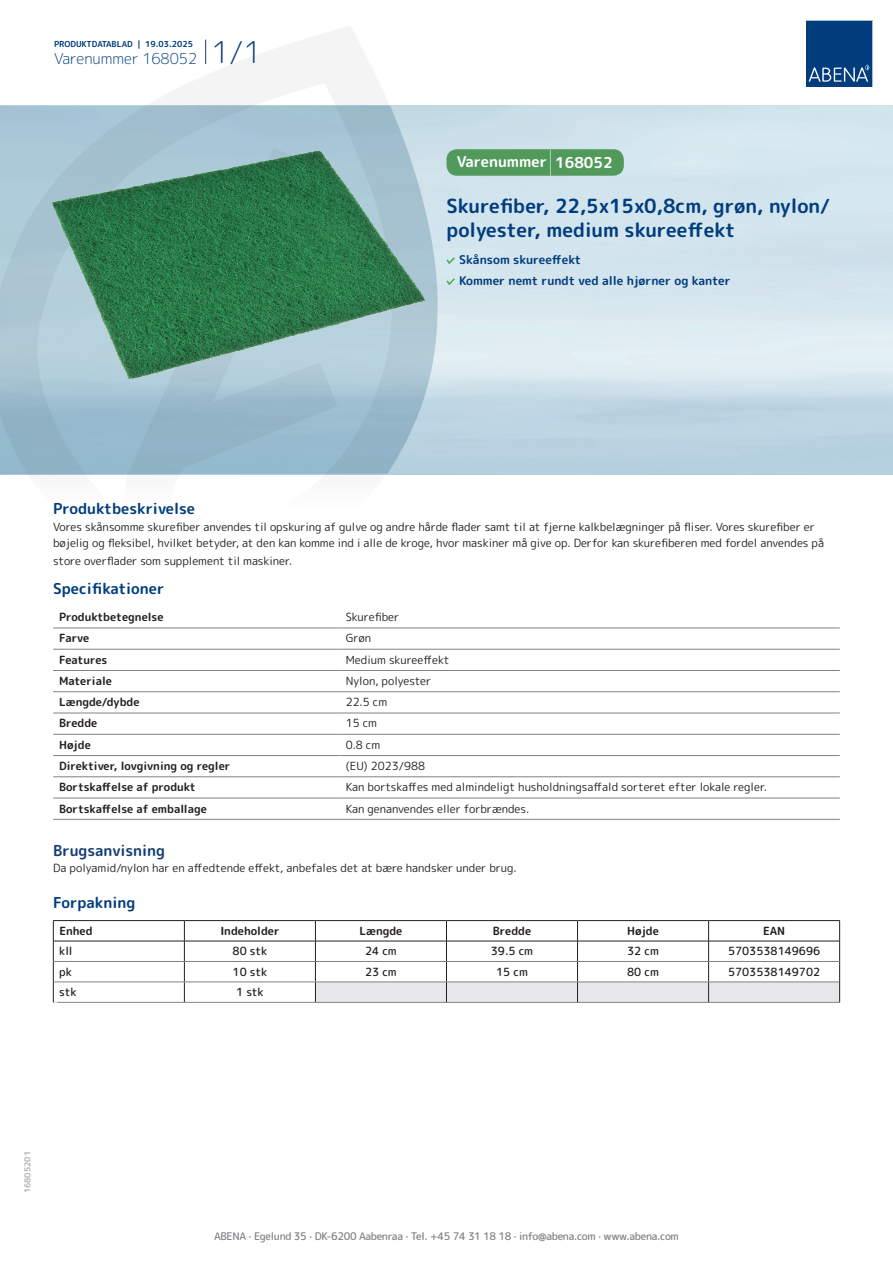
<style>
.page{position:relative;width:893px;height:1263px;background:#fff}
.page>*{position:absolute;margin:0;border:0;box-sizing:border-box;transform-origin:0 0}
.t1{font:700 19.5px/24px "Rounded Mplus 1 c";color:#013d7d}
.t2{font:700 15px "Rounded Mplus 1 c";color:#013d7d}
.t3{font:300 15px "Rounded Mplus 1 c";color:#013d7d}
.t4{font:700 15px "Rounded Mplus 1 c";color:#fff}
.t5{font:700 15px "Rounded Mplus 1 c";color:#153f74}
.t6{font:700 12px/21px "Rounded Mplus 1 c";color:#013d7d}
.t7{font:11.25px/16.5px "Rounded Mplus 1 c";color:#231f20}
.t8{font:700 11.25px "Rounded Mplus 1 c";color:#231f20}
.t9{font:500 11.25px "Rounded Mplus 1 c";color:#231f20}
.t10{font:500 10.5px "Rounded Mplus 1 c";letter-spacing:-.03em;color:#808285}
.t11{font:700 10.5px "Rounded Mplus 1 c";color:#fff}
.t12{font:700 8.25px "Rounded Mplus 1 c";color:#013d7d}
.t13{font:700 8.25px "Rounded Mplus 1 c";color:#b2b3b7}
.s1{font-size:30px}
.s2{font-size:25.5px}
</style>
<div class="page">
<svg style="left:0;top:26px;width:439px;height:449px"></svg>
<svg style="left:0;top:106px;width:438px;height:368px;background:#a0bfd0"></svg>
<svg style="left:205px;top:40px;width:1px;height:24px"></svg>
<svg style="left:806px;top:20px;width:67px;height:67px;background:#144b86"></svg>
<img style="left:47px;top:143px;width:384px;height:242px">
<hr style="left:53px;top:628px;width:287px;height:1px;background:#808285">
<hr style="left:340px;top:628px;width:500px;height:1px;background:#808285">
<hr style="left:53px;top:649px;width:287px;height:1px;background:#808285">
<hr style="left:340px;top:649px;width:500px;height:1px;background:#808285">
<hr style="left:53px;top:670px;width:287px;height:1px;background:#808285">
<hr style="left:340px;top:670px;width:500px;height:1px;background:#808285">
<hr style="left:53px;top:691px;width:287px;height:1px;background:#808285">
<hr style="left:340px;top:691px;width:500px;height:1px;background:#808285">
<hr style="left:53px;top:713px;width:287px;height:1px;background:#808285">
<hr style="left:340px;top:713px;width:500px;height:1px;background:#808285">
<hr style="left:53px;top:734px;width:287px;height:1px;background:#808285">
<hr style="left:340px;top:734px;width:500px;height:1px;background:#808285">
<hr style="left:53px;top:755px;width:287px;height:1px;background:#808285">
<hr style="left:340px;top:755px;width:500px;height:1px;background:#808285">
<hr style="left:53px;top:776px;width:287px;height:1px;background:#808285">
<hr style="left:340px;top:776px;width:500px;height:1px;background:#808285">
<hr style="left:53px;top:798px;width:287px;height:1px;background:#808285">
<hr style="left:340px;top:798px;width:500px;height:1px;background:#808285">
<hr style="left:53px;top:819px;width:287px;height:1px;background:#808285">
<hr style="left:340px;top:819px;width:500px;height:1px;background:#808285">
<hr style="left:53px;top:920px;width:131px;height:1px;background:#231f20">
<hr style="left:184px;top:920px;width:131px;height:1px;background:#231f20">
<hr style="left:315px;top:920px;width:131px;height:1px;background:#231f20">
<hr style="left:446px;top:920px;width:131px;height:1px;background:#231f20">
<hr style="left:577px;top:920px;width:132px;height:1px;background:#231f20">
<hr style="left:709px;top:920px;width:131px;height:1px;background:#231f20">
<hr style="left:53px;top:941px;width:131px;height:1px;background:#231f20">
<hr style="left:184px;top:941px;width:131px;height:1px;background:#231f20">
<svg style="left:53px;top:921px;width:1px;height:81px"></svg>
<svg style="left:184px;top:921px;width:1px;height:81px"></svg>
<svg style="left:315px;top:921px;width:525px;height:81px"></svg>
<hr style="left:54px;top:961px;width:130px;height:1px;background:#808285">
<hr style="left:184px;top:961px;width:131px;height:1px;background:#808285">
<hr style="left:315px;top:961px;width:131px;height:1px;background:#808285">
<hr style="left:446px;top:961px;width:131px;height:1px;background:#808285">
<hr style="left:577px;top:961px;width:132px;height:1px;background:#808285">
<hr style="left:709px;top:961px;width:130px;height:1px;background:#808285">
<hr style="left:54px;top:982px;width:130px;height:1px;background:#808285">
<hr style="left:184px;top:982px;width:131px;height:1px;background:#808285">
<hr style="left:315px;top:982px;width:131px;height:1px;background:#808285">
<hr style="left:446px;top:982px;width:131px;height:1px;background:#808285">
<hr style="left:577px;top:982px;width:132px;height:1px;background:#808285">
<hr style="left:709px;top:982px;width:130px;height:1px;background:#808285">
<hr style="left:53px;top:1002px;width:131px;height:1px;background:#808285">
<hr style="left:184px;top:1002px;width:131px;height:1px;background:#808285">
<hr style="left:315px;top:1002px;width:131px;height:1px;background:#808285">
<hr style="left:446px;top:1002px;width:131px;height:1px;background:#808285">
<hr style="left:577px;top:1002px;width:132px;height:1px;background:#808285">
<hr style="left:709px;top:1002px;width:131px;height:1px;background:#808285">
<svg style="left:446px;top:257px;width:9px;height:7px"></svg>
<svg style="left:446px;top:278px;width:9px;height:7px"></svg>
<div style="left:446px;top:149px;width:178px;height:27px;background:#52995c;border-radius:10px"></div>
<p class="t12" style="left:54px;top:38px;width:141px">PRODUKTDATABLAD | 19.03.2025</p>
<h2 class="t3" style="left:54px;top:48px;width:209px">Varenummer 168052 <span class="s1">1/1</span></h2>
<h2 class="t4" style="left:457px;top:151px;width:157px">Varenummer <span class="s2">|</span> 168052</h2>
<h1 class="t1" style="left:446px;top:194px;width:385px">Skurefiber, 22,5x15x0,8cm, grøn, nylon/ polyester, medium skureeffekt</h1>
<p class="t6" style="left:459px;top:249px;width:273px">Skånsom skureeffekt<br>Kommer nemt rundt ved alle hjørner og kanter</p>
<h2 class="t2" style="left:53px;top:498px;width:143px">Produktbeskrivelse</h2>
<p class="t7" style="left:53px;top:518px;width:772px">Vores skånsomme skurefiber anvendes til opskuring af gulve og andre hårde flader samt til at fjerne kalkbelægninger på fliser. Vores skurefiber er bøjelig og fleksibel, hvilket betyder, at den kan komme ind i alle de kroge, hvor maskiner må give op. Derfor kan skurefiberen med fordel anvendes på</p>
<p class="t7" style="left:53px;top:553px;width:241px">store overflader som supplement til maskiner.</p>
<h2 class="t2" style="left:53px;top:578px;width:113px">Specifikationer</h2>
<p class="t8" style="left:59px;top:609px;width:106px">Produktbetegnelse</p>
<p class="t7" style="left:346px;top:609px;width:55px">Skurefiber</p>
<p class="t8" style="left:59px;top:630px;width:32px">Farve</p>
<p class="t7" style="left:346px;top:630px;width:27px">Grøn</p>
<p class="t8" style="left:59px;top:651px;width:50px">Features</p>
<p class="t7" style="left:346px;top:651px;width:105px">Medium skureeffekt</p>
<p class="t8" style="left:59px;top:673px;width:54px">Materiale</p>
<p class="t7" style="left:346px;top:672px;width:87px">Nylon, polyester</p>
<p class="t8" style="left:59px;top:694px;width:82px">Længde/dybde</p>
<p class="t7" style="left:346px;top:694px;width:43px">22.5 cm</p>
<p class="t8" style="left:59px;top:715px;width:40px">Bredde</p>
<p class="t7" style="left:346px;top:715px;width:33px">15 cm</p>
<p class="t8" style="left:59px;top:737px;width:33px">Højde</p>
<p class="t7" style="left:346px;top:736px;width:36px">0.8 cm</p>
<p class="t8" style="left:59px;top:758px;width:173px">Direktiver, lovgivning og regler</p>
<p class="t7" style="left:346px;top:758px;width:81px">(EU) 2023/988</p>
<p class="t8" style="left:59px;top:779px;width:138px">Bortskaffelse af produkt</p>
<p class="t7" style="left:346px;top:779px;width:423px">Kan bortskaffes med almindeligt husholdningsaffald sorteret efter lokale regler.</p>
<p class="t8" style="left:59px;top:800px;width:149px">Bortskaffelse af emballage</p>
<p class="t7" style="left:346px;top:800px;width:185px">Kan genanvendes eller forbrændes.</p>
<h2 class="t5" style="left:53px;top:839px;width:113px">Brugsanvisning</h2>
<p class="t7" style="left:53px;top:860px;width:465px">Da polyamid/nylon har en affedtende effekt, anbefales det at bære handsker under brug.</p>
<h2 class="t2" style="left:53px;top:892px;width:84px">Forpakning</h2>
<p class="t8" style="left:59px;top:923px;width:35px">Enhed</p>
<p class="t8" style="left:220px;top:923px;width:61px">Indeholder</p>
<p class="t8" style="left:359px;top:923px;width:44px">Længde</p>
<p class="t8" style="left:493px;top:923px;width:40px">Bredde</p>
<p class="t8" style="left:627px;top:923px;width:33px">Højde</p>
<p class="t8" style="left:763px;top:923px;width:24px">EAN</p>
<p class="t9" style="left:59px;top:943px;width:15px">kll</p>
<p class="t9" style="left:233px;top:943px;width:36px">80 stk</p>
<p class="t9" style="left:365px;top:943px;width:33px">24 cm</p>
<p class="t9" style="left:491px;top:943px;width:44px">39.5 cm</p>
<p class="t9" style="left:627px;top:943px;width:33px">32 cm</p>
<p class="t9" style="left:728px;top:943px;width:94px">5703538149696</p>
<p class="t9" style="left:59px;top:964px;width:14px">pk</p>
<p class="t9" style="left:233px;top:964px;width:36px">10 stk</p>
<p class="t9" style="left:365px;top:964px;width:33px">23 cm</p>
<p class="t9" style="left:496px;top:964px;width:33px">15 cm</p>
<p class="t9" style="left:627px;top:964px;width:33px">80 cm</p>
<p class="t9" style="left:728px;top:964px;width:94px">5703538149702</p>
<p class="t9" style="left:59px;top:984px;width:19px">stk</p>
<p class="t9" style="left:236px;top:984px;width:29px">1 stk</p>
<p class="t11" style="left:53px;top:998px;width:7px">*</p>
<p class="t13" style="left:22px;top:1193px;width:44px;rotate:-90deg">16805201</p>
<p class="t10" style="left:214px;top:1229px;width:466px">ABENA · Egelund 35 · DK-6200 Aabenraa · Tel. +45 74 31 18 18 · info@abena.com · www.abena.com</p>
</div>
